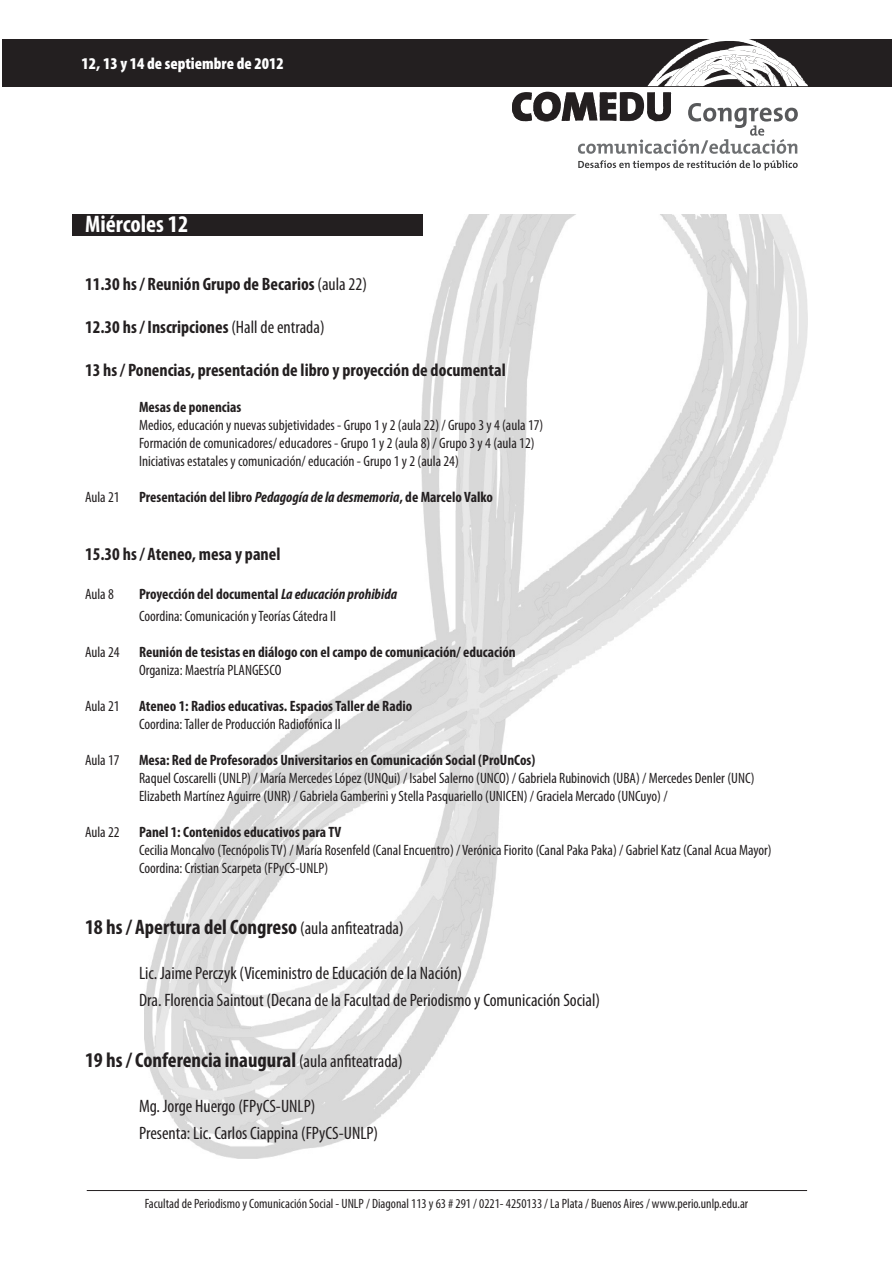
<style>
.page{position:relative;width:893px;height:1263px;background:#fff}
.page>*{position:absolute;margin:0;border:0;box-sizing:border-box;transform-origin:0 0}
.t1{font:700 condensed 24px "Myriad Pro";color:#fff}
.t2{font:700 condensed 21px "Myriad Pro";color:#231f20}
.t3{font:condensed 18px "Myriad Pro";color:#231f20}
.t4{font:700 condensed 18px "Myriad Pro";color:#231f20}
.t5{font:900 condensed 16.5px "Myriad Pro";color:#fff}
.t6{font:condensed 15px "Myriad Pro";color:#231f20}
.t7{font:700 condensed 15px "Myriad Pro";color:#231f20}
.t8{font:condensed 13.5px "Myriad Pro";color:#231f20}
.s1{font-weight:400}
.s2{font-style:italic}
.s3{font-weight:400;font-size:18px}
</style>
<div class="page">
<svg style="left:578px;top:160px;width:220px;height:10px"></svg>
<svg style="left:512px;top:92px;width:286px;height:62px"></svg>
<div style="left:2px;top:39px;width:889px;height:48px;background:#231f20"></div>
<svg style="left:647px;top:39px;width:161px;height:47px"></svg>
<hr style="left:87px;top:1190px;width:720px;height:1px;background:#231f20">
<img style="left:144px;top:214px;width:664px;height:945px">
<div style="left:72px;top:214px;width:351px;height:22px;background:#231f20"></div>
<p class="t5" style="left:82px;top:52px;width:204px">12, 13 y 14 de septiembre de 2012</p>
<p class="t1" style="left:85px;top:209px;width:105px">Miércoles 12</p>
<p class="t4" style="left:85px;top:272px;width:283px">11.30 hs / Reunión Grupo de Becarios <span class="s1">(aula 22)</span></p>
<p class="t4" style="left:85px;top:316px;width:241px">12.30 hs / Inscripciones <span class="s1">(Hall de entrada)</span></p>
<p class="t4" style="left:85px;top:359px;width:422px">13 hs / Ponencias, presentación de libro y proyección de documental</p>
<p class="t7" style="left:139px;top:398px;width:104px">Mesas de ponencias</p>
<p class="t6" style="left:139px;top:416px;width:406px">Medios, educación y nuevas subjetividades - Grupo 1 y 2 (aula 22) / Grupo 3 y 4 (aula 17)</p>
<p class="t6" style="left:139px;top:434px;width:397px">Formación de comunicadores/ educadores - Grupo 1 y 2 (aula 8) / Grupo 3 y 4 (aula 12)</p>
<p class="t6" style="left:139px;top:452px;width:321px">Iniciativas estatales y comunicación/ educación - Grupo 1 y 2 (aula 24)</p>
<p class="t6" style="left:85px;top:488px;width:36px">Aula 21</p>
<p class="t7" style="left:139px;top:488px;width:355px">Presentación del libro <span class="s2">Pedagogía de la desmemoria</span>, de Marcelo Valko</p>
<p class="t4" style="left:85px;top:542px;width:197px">15.30 hs / Ateneo, mesa y panel</p>
<p class="t6" style="left:85px;top:585px;width:30px">Aula 8</p>
<p class="t7" style="left:139px;top:585px;width:260px">Proyección del documental <span class="s2">La educación prohibida</span></p>
<p class="t6" style="left:139px;top:607px;width:199px">Coordina: Comunicación y Teorías Cátedra II</p>
<p class="t6" style="left:85px;top:643px;width:36px">Aula 24</p>
<p class="t7" style="left:139px;top:642px;width:378px">Reunión de tesistas en diálogo con el campo de comunicación/ educación</p>
<p class="t6" style="left:139px;top:661px;width:144px">Organiza: Maestría PLANGESCO</p>
<p class="t6" style="left:85px;top:697px;width:36px">Aula 21</p>
<p class="t7" style="left:139px;top:696px;width:275px">Ateneo 1: Radios educativas. Espacios Taller de Radio</p>
<p class="t6" style="left:139px;top:715px;width:203px">Coordina: Taller de Producción Radiofónica II</p>
<p class="t6" style="left:85px;top:751px;width:36px">Aula 17</p>
<p class="t7" style="left:139px;top:750px;width:398px">Mesa: Red de Profesorados Universitarios en Comunicación Social (ProUnCos)</p>
<p class="t6" style="left:139px;top:769px;width:617px">Raquel Coscarelli (UNLP) / María Mercedes López (UNQui) / Isabel Salerno (UNCO) / Gabriela Rubinovich (UBA) / Mercedes Denler (UNC)</p>
<p class="t6" style="left:139px;top:787px;width:530px">Elizabeth Martínez Aguirre (UNR) / Gabriela Gamberini y Stella Pasquariello (UNICEN) / Graciela Mercado (UNCuyo) /</p>
<p class="t6" style="left:85px;top:823px;width:36px">Aula 22</p>
<p class="t7" style="left:139px;top:822px;width:204px">Panel 1: Contenidos educativos para TV</p>
<p class="t6" style="left:139px;top:841px;width:634px">Cecilia Moncalvo (Tecnópolis TV) / María Rosenfeld (Canal Encuentro) / Verónica Fiorito (Canal Paka Paka) / Gabriel Katz (Canal Acua Mayor)</p>
<p class="t6" style="left:139px;top:859px;width:191px">Coordina: Cristian Scarpeta (FPyCS-UNLP)</p>
<p class="t2" style="left:85px;top:914px;width:320px">18 hs / Apertura del Congreso <span class="s3">(aula anfiteatrada)</span></p>
<p class="t3" style="left:139px;top:962px;width:325px">Lic. Jaime Perczyk (Viceministro de Educación de la Nación)</p>
<p class="t3" style="left:139px;top:989px;width:463px">Dra. Florencia Saintout (Decana de la Facultad de Periodismo y Comunicación Social)</p>
<p class="t2" style="left:85px;top:1047px;width:319px">19 hs / Conferencia inaugural <span class="s3">(aula anfiteatrada)</span></p>
<p class="t3" style="left:139px;top:1095px;width:178px">Mg. Jorge Huergo (FPyCS-UNLP)</p>
<p class="t3" style="left:139px;top:1122px;width:241px">Presenta: Lic. Carlos Ciappina (FPyCS-UNLP)</p>
<p class="t8" style="left:145px;top:1195px;width:605px">Facultad de Periodismo y Comunicación Social - UNLP / Diagonal 113 y 63 # 291 / 0221- 4250133 / La Plata / Buenos Aires / www.perio.unlp.edu.ar</p>
</div>
